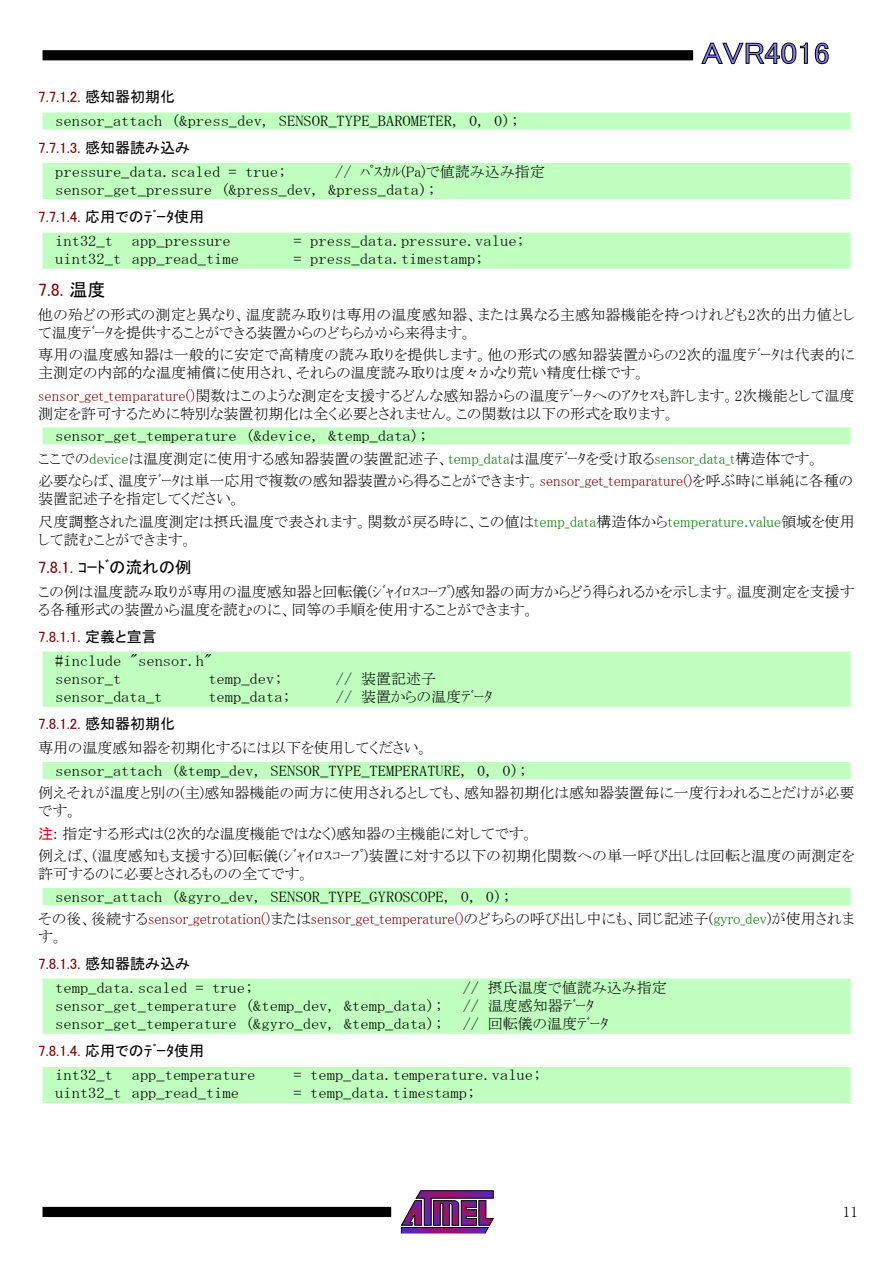
<style>
.page{position:relative;width:893px;height:1263px;background:#fff}
.page>*{position:absolute;margin:0;border:0;box-sizing:border-box;transform-origin:0 0}
.t1{font:30px "MS P Gothic";color:#8080ff;scale:1.1 1}
.t2{font:18px "MS P Gothic";color:#800000}
.t3{font:16.5px "MS P Gothic";color:#000}
.t4{font:15px/18px "MS P Mincho";color:#000}
.t5{font:15px/18px "MS Mincho";color:#000;scale:1.1 1}
.t6{font:15px/18px "MS P Mincho";color:#800000}
.t7{font:15px "MS P Gothic";color:#800000}
.t8{font:15px "MS P Gothic";color:#000}
.s1{color:#000}
.s2{font-family:"MS Mincho"}
.s3{color:#800000}
.s4{color:#008000}
.s5{font-family:"MS P Gothic";color:#f00}
</style>
<div class="page">
<svg style="left:401px;top:1190px;width:93px;height:44px"></svg>
<div style="left:43px;top:1207px;width:348px;height:10px;background:#000"></div>
<div style="left:43px;top:50px;width:650px;height:10px;background:#000"></div>
<svg style="left:701px;top:43px;width:107px;height:21px"></svg>
<svg style="left:815px;top:43px;width:14px;height:21px"></svg>
<div style="left:43px;top:112px;width:807px;height:17px;background:#c0ffc0"></div>
<div style="left:43px;top:163px;width:807px;height:36px;background:#c0ffc0"></div>
<div style="left:43px;top:233px;width:807px;height:36px;background:#c0ffc0"></div>
<div style="left:43px;top:427px;width:807px;height:17px;background:#c0ffc0"></div>
<div style="left:43px;top:651px;width:807px;height:56px;background:#c0ffc0"></div>
<div style="left:43px;top:762px;width:807px;height:17px;background:#c0ffc0"></div>
<div style="left:43px;top:888px;width:807px;height:17px;background:#c0ffc0"></div>
<div style="left:43px;top:978px;width:807px;height:56px;background:#c0ffc0"></div>
<div style="left:43px;top:1067px;width:807px;height:36px;background:#c0ffc0"></div>
<h1 class="t1" style="left:702px;top:38px;width:118px">AVR4016</h1>
<p class="t7" style="left:38px;top:89px;width:138px">7.7.1.2. <span class="s1">感知器初期化</span></p>
<p class="t5" style="left:55px;top:112px;width:423px">sensor_attach (&amp;press_dev, SENSOR_TYPE_BAROMETER, 0, 0);</p>
<p class="t7" style="left:38px;top:140px;width:153px">7.7.1.3. <span class="s1">感知器読み込み</span></p>
<p class="t5" style="left:55px;top:163px;width:212px">pressure_data.scaled = true;</p>
<p class="t4" style="left:335px;top:163px;width:211px"><span class="s2">//</span> ﾊﾟｽｶﾙ(Pa)で値読み込み指定</p>
<p class="t5" style="left:55px;top:181px;width:347px">sensor_get_pressure (&amp;press_dev, &amp;press_data);</p>
<p class="t8" style="left:38px;top:209px;width:167px"><span class="s3">7.7.1.4.</span> 応用でのﾃﾞｰﾀ使用</p>
<p class="t5" style="left:55px;top:232px;width:54px">int32_t</p>
<p class="t5" style="left:132px;top:232px;width:92px">app_pressure</p>
<p class="t5" style="left:293px;top:232px;width:212px">= press_data.pressure.value;</p>
<p class="t5" style="left:55px;top:250px;width:169px">uint32_t app_read_time</p>
<p class="t5" style="left:293px;top:250px;width:174px">= press_data.timestamp;</p>
<p class="t2" style="left:38px;top:280px;width:69px">7.8. <span class="s1">温度</span></p>
<p class="t4" style="left:38px;top:305px;width:818px">他の殆どの形式の測定と異なり、温度読み取りは専用の温度感知器、または異なる主感知器機能を持つけれども2次的出力値として温度ﾃﾞｰﾀを提供することができる装置からのどちらかから来得ます。</p>
<p class="t4" style="left:38px;top:346px;width:818px">専用の温度感知器は一般的に安定で高精度の読み取りを提供します。他の形式の感知器装置からの2次的温度ﾃﾞｰﾀは代表的に主測定の内部的な温度補償に使用され、それらの温度読み取りは度々かなり荒い精度仕様です。</p>
<p class="t4" style="left:38px;top:386px;width:818px"><span class="s3">sensor_get_temparature()</span>関数はこのような測定を支援するどんな感知器からの温度ﾃﾞｰﾀへのｱｸｾｽも許します。2次機能として温度測定を許可するために特別な装置初期化は全く必要とされません。この関数は以下の形式を取ります。</p>
<p class="t5" style="left:55px;top:427px;width:340px">sensor_get_temperature (&amp;device, &amp;temp_data);</p>
<p class="t4" style="left:38px;top:447px;width:816px;line-height:22.5px">ここでの<span class="s4">device</span>は温度測定に使用する感知器装置の装置記述子、<span class="s4">temp_data</span>は温度ﾃﾞｰﾀを受け取る<span class="s4">sensor_data_t</span>構造体です。<br>必要ならば、温度ﾃﾞｰﾀは単一応用で複数の感知器装置から得ることができます。<span class="s3">sensor_get_temparature()</span>を呼ぶ時に単純に各種の</p>
<p class="t4" style="left:38px;top:488px;width:818px;line-height:22.5px">装置記述子を指定してください。<br>尺度調整された温度測定は摂氏温度で表されます。関数が戻る時に、この値は<span class="s4">temp_data</span>構造体から<span class="s4">temperature.value</span>領域を使用</p>
<p class="t4" style="left:38px;top:530px;width:156px">して読むことができます。</p>
<p class="t3" style="left:38px;top:559px;width:155px"><span class="s3">7.8.1.</span> ｺｰﾄﾞの流れの例</p>
<p class="t4" style="left:38px;top:583px;width:818px">この例は温度読み取りが専用の温度感知器と回転儀(ｼﾞｬｲﾛｽｺｰﾌﾟ)感知器の両方からどう得られるかを示します。温度測定を支援する各種形式の装置から温度を読むのに、同等の手順を使用することができます。</p>
<p class="t7" style="left:38px;top:629px;width:120px">7.8.1.1. <span class="s1">定義と宣言</span></p>
<p class="t5" style="left:55px;top:652px;width:144px">#include "sensor.h" sensor_t</p>
<p class="t5" style="left:208px;top:670px;width:69px">temp_dev;</p>
<p class="t4" style="left:336px;top:670px;width:102px"><span class="s2">//</span> 装置記述子</p>
<p class="t5" style="left:55px;top:688px;width:99px">sensor_data_t</p>
<p class="t5" style="left:208px;top:688px;width:76px">temp_data;</p>
<p class="t4" style="left:336px;top:688px;width:158px"><span class="s2">//</span> 装置からの温度ﾃﾞｰﾀ</p>
<p class="t7" style="left:38px;top:716px;width:138px">7.8.1.2. <span class="s1">感知器初期化</span></p>
<p class="t4" style="left:38px;top:739px;width:392px">専用の温度感知器を初期化するには以下を使用してください。</p>
<p class="t5" style="left:55px;top:761px;width:430px">sensor_attach (&amp;temp_dev, SENSOR_TYPE_TEMPERATURE, 0, 0);</p>
<p class="t4" style="left:38px;top:784px;width:818px">例えそれが温度と別の(主)感知器機能の両方に使用されるとしても、感知器初期化は感知器装置毎に一度行われることだけが必要です。</p>
<p class="t4" style="left:38px;top:822px;width:818px;line-height:22.5px"><span class="s5">注</span>: 指定する形式は(2次的な温度機能ではなく)感知器の主機能に対してです。<br>例えば、(温度感知も支援する)回転儀(ｼﾞｬｲﾛｽｺｰﾌﾟ)装置に対する以下の初期化関数への単一呼び出しは回転と温度の両測定を</p>
<p class="t4" style="left:38px;top:865px;width:273px">許可するのに必要とされるものの全てです。</p>
<p class="t5" style="left:55px;top:887px;width:415px">sensor_attach (&amp;gyro_dev, SENSOR_TYPE_GYROSCOPE, 0, 0);</p>
<p class="t6" style="left:38px;top:910px;width:817px"><span class="s1">その後、後続する</span>sensor_getrotation()<span class="s1">または</span>sensor_get_temperature()<span class="s1">のどちらの呼び出し中にも、同じ記述子(</span><span class="s4">gyro_dev</span><span class="s1">)が使用されます。</span></p>
<p class="t7" style="left:38px;top:956px;width:153px">7.8.1.3. <span class="s1">感知器読み込み</span></p>
<p class="t5" style="left:55px;top:979px;width:182px">temp_data.scaled = true;</p>
<p class="t4" style="left:463px;top:979px;width:206px"><span class="s2">//</span> 摂氏温度で値読み込み指定</p>
<p class="t5" style="left:55px;top:997px;width:354px">sensor_get_temperature (&amp;temp_dev, &amp;temp_data);</p>
<p class="t4" style="left:463px;top:997px;width:133px"><span class="s2">//</span> 温度感知器ﾃﾞｰﾀ</p>
<p class="t5" style="left:55px;top:1015px;width:354px">sensor_get_temperature (&amp;gyro_dev, &amp;temp_data);</p>
<p class="t4" style="left:463px;top:1015px;width:148px"><span class="s2">//</span> 回転儀の温度ﾃﾞｰﾀ</p>
<p class="t8" style="left:38px;top:1043px;width:167px"><span class="s3">7.8.1.4.</span> 応用でのﾃﾞｰﾀ使用</p>
<p class="t5" style="left:55px;top:1066px;width:54px">int32_t</p>
<p class="t5" style="left:132px;top:1066px;width:114px">app_temperature</p>
<p class="t5" style="left:293px;top:1066px;width:227px">= temp_data.temperature.value;</p>
<p class="t5" style="left:55px;top:1084px;width:169px">uint32_t app_read_time</p>
<p class="t5" style="left:293px;top:1084px;width:167px">= temp_data.timestamp;</p>
<p class="t4" style="left:843px;top:1202px;width:16px">11</p>
</div>
